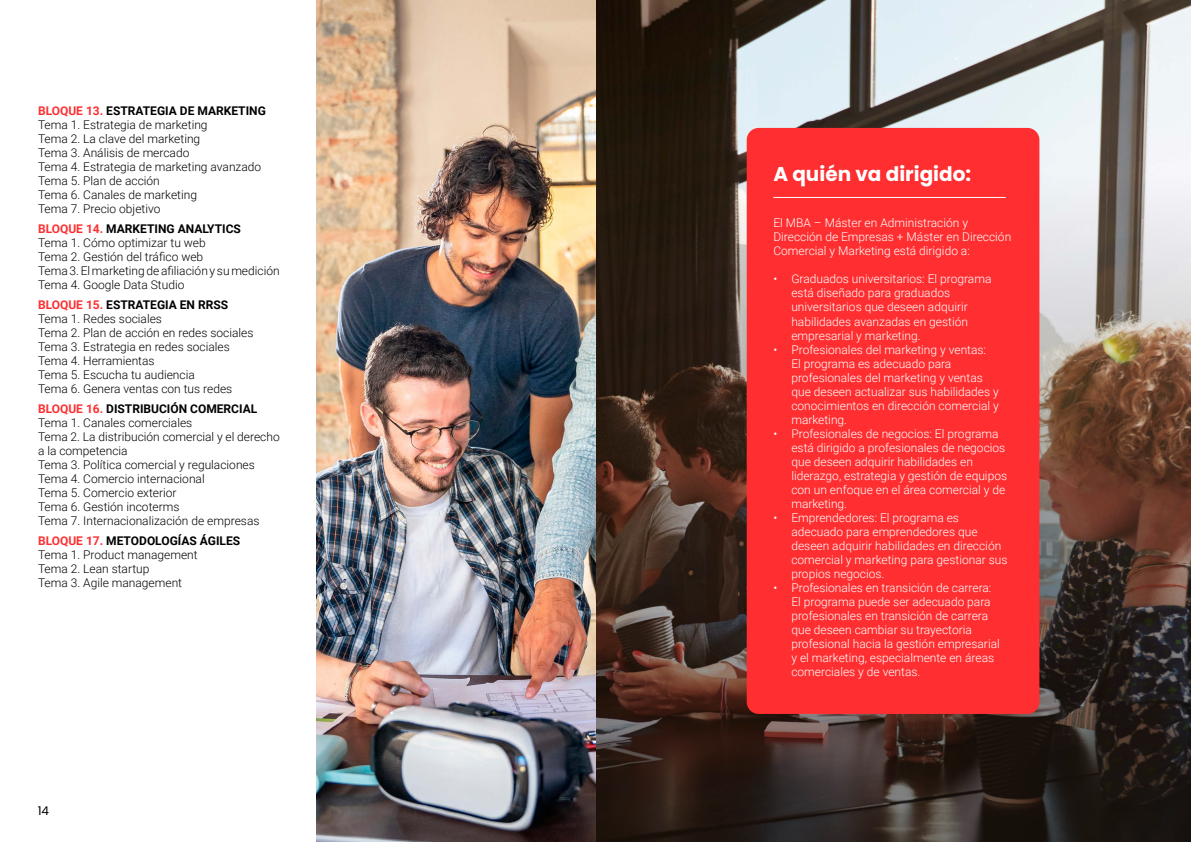
<style>
.page{position:relative;width:1191px;height:842px;background:#fff}
.page>*{position:absolute;margin:0;border:0;box-sizing:border-box;transform-origin:0 0}
.t1{font:700 20px "Poppins";color:#fff}
.t2{font:300 12px/14px "Roboto";color:#fff}
.t3{font:300 12px/14px "Roboto";color:#000}
.t4{font:12px "Poppins";color:#000}
.s1{font-weight:700;color:#ff2f31}
.s2{font-weight:700}
</style>
<div class="page">
<img style="left:316px;top:0;width:279px;height:842px">
<svg style="left:595px;top:0;width:595px;height:842px;background:#5e524c"></svg>
<div style="left:746px;top:128px;width:293px;height:586px;background:#ff2f31;border-radius:12px"></div>
<hr style="left:773px;top:197px;width:232px;height:1px;background:#fff">
<p class="t3" style="left:38px;top:103px;width:229px"><span class="s1">BLOQUE 13.</span> <span class="s2">ESTRATEGIA DE MARKETING<br></span>Tema 1. Estrategia de marketing<br>Tema 2. La clave del marketing<br>Tema 3. Análisis de mercado<br>Tema 4. Estrategia de marketing avanzado<br>Tema 5. Plan de acción<br>Tema 6. Canales de marketing<br>Tema 7. Precio objetivo</p>
<p class="t3" style="left:38px;top:221px;width:243px"><span class="s1">BLOQUE 14.</span> <span class="s2">MARKETING ANALYTICS<br></span>Tema 1. Cómo optimizar tu web<br>Tema 2. Gestión del tráfico web<br>Tema 3. El marketing de afiliación y su medición<br>Tema 4. Google Data Studio</p>
<p class="t3" style="left:38px;top:297px;width:217px"><span class="s1">BLOQUE 15.</span> <span class="s2">ESTRATEGIA EN RRSS<br></span>Tema 1. Redes sociales<br>Tema 2. Plan de acción en redes sociales<br>Tema 3. Estrategia en redes sociales<br>Tema 4. Herramientas<br>Tema 5. Escucha tu audiencia<br>Tema 6. Genera ventas con tus redes</p>
<p class="t3" style="left:38px;top:402px;width:243px"><span class="s1">BLOQUE 16.</span> <span class="s2">DISTRIBUCIÓN COMERCIAL<br></span>Tema 1. Canales comerciales<br>Tema 2. La distribución comercial y el derecho a la competencia<br>Tema 3. Política comercial y regulaciones<br>Tema 4. Comercio internacional<br>Tema 5. Comercio exterior<br>Tema 6. Gestión incoterms<br>Tema 7. Internacionalización de empresas</p>
<p class="t3" style="left:38px;top:534px;width:204px"><span class="s1">BLOQUE 17.</span> <span class="s2">METODOLOGÍAS ÁGILES<br></span>Tema 1. Product management<br>Tema 2. Lean startup<br>Tema 3. Agile management</p>
<p class="t4" style="left:38px;top:803px;width:13px">14</p>
<h1 class="t1" style="left:773px;top:163px;width:199px">A quién va dirigido:</h1>
<p class="t2" style="left:773px;top:216px;width:239px">El MBA – Máster en Administración y<br>Dirección de Empresas + Máster en Dirección<br>Comercial y Marketing está dirigido a:</p>
<p class="t2" style="left:791px;top:272px;width:201px;text-indent:-18px">• Graduados universitarios: El programa está diseñado para graduados universitarios que deseen adquirir habilidades avanzadas en gestión empresarial y marketing.</p>
<p class="t2" style="left:791px;top:342px;width:209px;text-indent:-18px">• Profesionales del marketing y ventas:<br>El programa es adecuado para profesionales del marketing y ventas que deseen actualizar sus habilidades y conocimientos en dirección comercial y marketing.</p>
<p class="t2" style="left:791px;top:426px;width:217px;text-indent:-18px">• Profesionales de negocios: El programa está dirigido a profesionales de negocios que deseen adquirir habilidades en liderazgo, estrategia y gestión de equipos con un enfoque en el área comercial y de marketing.</p>
<p class="t2" style="left:791px;top:510px;width:218px;text-indent:-18px">• Emprendedores: El programa es adecuado para emprendedores que deseen adquirir habilidades en dirección comercial y marketing para gestionar sus propios negocios.</p>
<p class="t2" style="left:791px;top:580px;width:210px;text-indent:-18px">• Profesionales en transición de carrera:<br>El programa puede ser adecuado para profesionales en transición de carrera que deseen cambiar su trayectoria profesional hacia la gestión empresarial y el marketing, especialmente en áreas comerciales y de ventas.</p>
</div>
